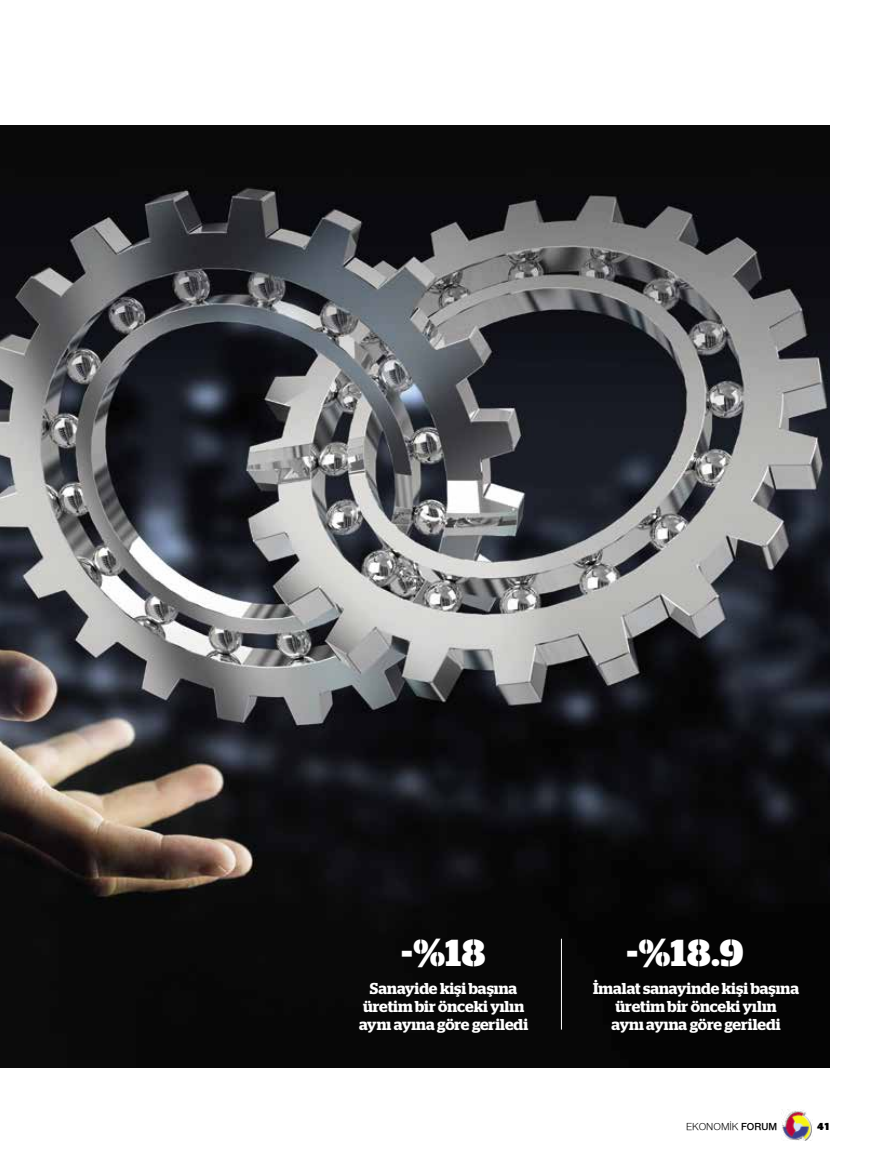
<style>
.page{position:relative;width:893px;height:1170px;background:#fff}
.page>*{position:absolute;margin:0;border:0;box-sizing:border-box;transform-origin:0 0}
.t1{font:700 37.5px "Stag Stencil";color:#fff}
.t2{font:600 15.75px/18px "Stag";color:#fff;text-align:center}
.t3{font:10.5px "Nimbus Sans Novus";color:#000}
.t4{font:900 10.5px "PF Agora Sans Pro";color:#000}
.s1{font-weight:600}
</style>
<div class="page">
<img style="left:0;top:126px;width:829px;height:941px">
<img style="left:781px;top:1109px;width:31px;height:31px">
<hr style="left:561px;top:938px;width:1px;height:91px;background:#fff">
<h1 class="t1" style="left:401px;top:931px;width:86px">-%18</h1>
<p class="t2" style="left:359px;top:978px;width:171px">Sanayide kişi başına üretim bir önceki yılın aynı ayına göre geriledi</p>
<h1 class="t1" style="left:627px;top:931px;width:118px">-%18.9</h1>
<p class="t2" style="left:593px;top:978px;width:208px">İmalat sanayinde kişi başına üretim bir önceki yılın<br>aynı ayına göre geriledi</p>
<p class="t3" style="left:686px;top:1120px;width:93px">EKONOMİK <span class="s1">FORUM</span></p>
<p class="t4" style="left:817px;top:1119px;width:15px">41</p>
</div>
